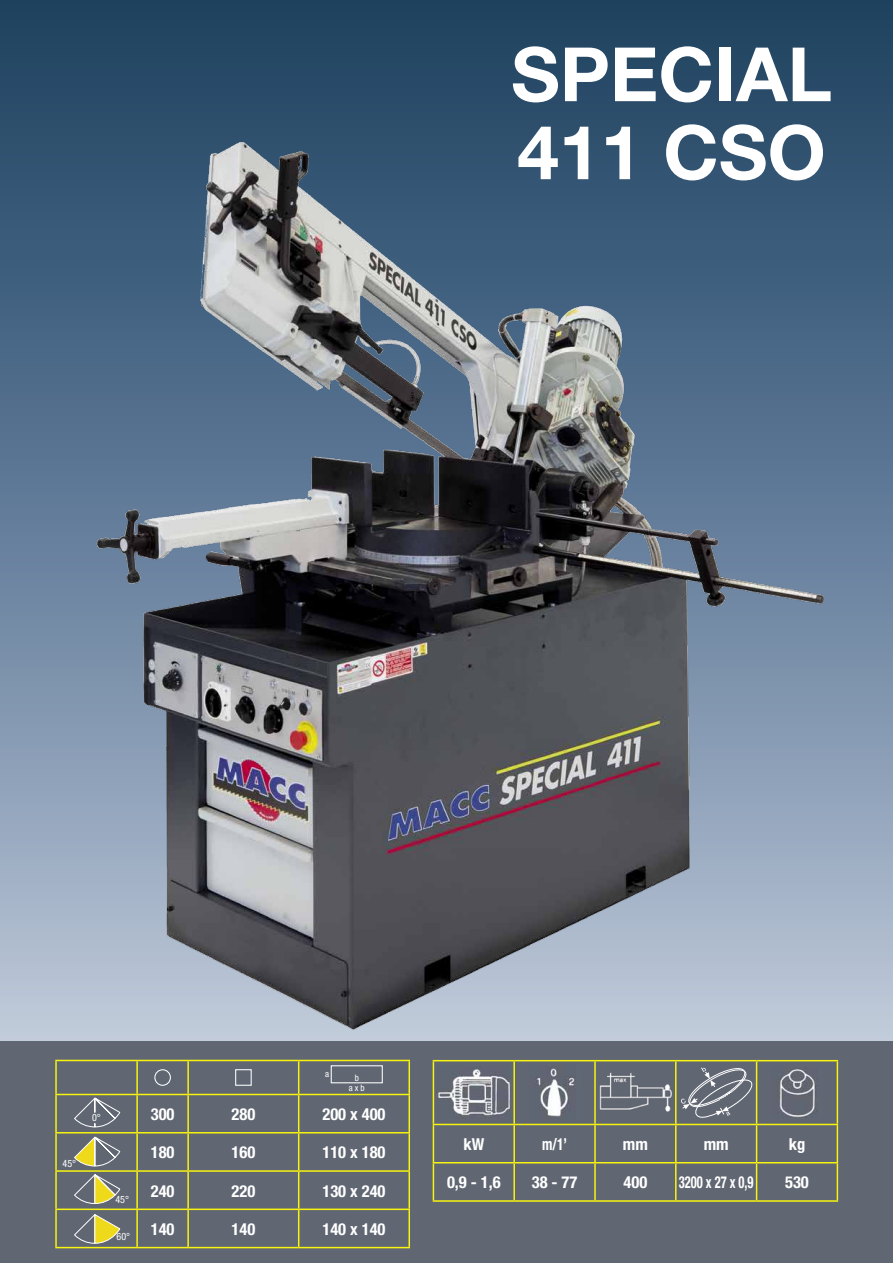
<style>
.page{position:relative;width:893px;height:1263px;background:#fff}
.page>*{position:absolute;margin:0;border:0;box-sizing:border-box;transform-origin:0 0}
.t1{font:700 75px/78px "Helvetica Neue";color:#fff}
.t2{font:700 condensed 16.5px "Helvetica Neue";color:#fff}
.t3{font:700 condensed 16.5px "Helvetica Neue";color:#fff;scale:.76 1}
.t4{font:700 condensed 16.5px "Helvetica Neue";color:#fff;scale:.83 1}
.t5{font:condensed 10.05px "Helvetica Neue";color:#fff}
.t6{font:condensed 9px "Helvetica Neue";color:#fff}
</style>
<div class="page">
<div style="left:0;top:0;width:893px;height:1047px;background:linear-gradient(to bottom,#163c5d,#bbc6da)"></div>
<div style="left:0;top:1042px;width:893px;height:221px;background:#606672"></div>
<hr style="left:55px;top:1060px;width:82px;height:1px;background:#f7f410">
<hr style="left:55px;top:1061px;width:2px;height:33px;background:#f7f410">
<hr style="left:137px;top:1060px;width:51px;height:1px;background:#f7f410">
<hr style="left:136px;top:1061px;width:2px;height:33px;background:#f7f410">
<hr style="left:188px;top:1060px;width:111px;height:1px;background:#f7f410">
<hr style="left:187px;top:1061px;width:2px;height:33px;background:#f7f410">
<hr style="left:299px;top:1060px;width:111px;height:1px;background:#f7f410">
<hr style="left:298px;top:1061px;width:1px;height:33px;background:#f7f410">
<hr style="left:408px;top:1061px;width:2px;height:33px;background:#f7f410">
<hr style="left:55px;top:1094px;width:82px;height:1px;background:#f7f410">
<hr style="left:55px;top:1095px;width:2px;height:37px;background:#f7f410">
<hr style="left:137px;top:1094px;width:51px;height:1px;background:#f7f410">
<hr style="left:136px;top:1095px;width:2px;height:37px;background:#f7f410">
<hr style="left:188px;top:1094px;width:111px;height:1px;background:#f7f410">
<hr style="left:187px;top:1095px;width:2px;height:37px;background:#f7f410">
<hr style="left:299px;top:1094px;width:111px;height:1px;background:#f7f410">
<hr style="left:298px;top:1095px;width:1px;height:37px;background:#f7f410">
<hr style="left:408px;top:1095px;width:2px;height:37px;background:#f7f410">
<hr style="left:55px;top:1132px;width:82px;height:1px;background:#f7f410">
<hr style="left:55px;top:1133px;width:2px;height:37px;background:#f7f410">
<hr style="left:137px;top:1132px;width:51px;height:1px;background:#f7f410">
<hr style="left:136px;top:1133px;width:2px;height:37px;background:#f7f410">
<hr style="left:188px;top:1132px;width:111px;height:1px;background:#f7f410">
<hr style="left:187px;top:1133px;width:2px;height:37px;background:#f7f410">
<hr style="left:299px;top:1132px;width:111px;height:1px;background:#f7f410">
<hr style="left:298px;top:1133px;width:1px;height:37px;background:#f7f410">
<hr style="left:408px;top:1133px;width:2px;height:37px;background:#f7f410">
<hr style="left:55px;top:1170px;width:82px;height:2px;background:#f7f410">
<hr style="left:55px;top:1172px;width:2px;height:36px;background:#f7f410">
<hr style="left:137px;top:1170px;width:51px;height:2px;background:#f7f410">
<hr style="left:136px;top:1172px;width:2px;height:36px;background:#f7f410">
<hr style="left:188px;top:1170px;width:111px;height:2px;background:#f7f410">
<hr style="left:187px;top:1172px;width:2px;height:36px;background:#f7f410">
<hr style="left:299px;top:1170px;width:111px;height:2px;background:#f7f410">
<hr style="left:298px;top:1172px;width:1px;height:36px;background:#f7f410">
<hr style="left:408px;top:1172px;width:2px;height:36px;background:#f7f410">
<hr style="left:55px;top:1208px;width:82px;height:2px;background:#f7f410">
<hr style="left:55px;top:1210px;width:2px;height:37px;background:#f7f410">
<hr style="left:137px;top:1208px;width:51px;height:2px;background:#f7f410">
<hr style="left:136px;top:1210px;width:2px;height:37px;background:#f7f410">
<hr style="left:188px;top:1208px;width:111px;height:2px;background:#f7f410">
<hr style="left:187px;top:1210px;width:2px;height:37px;background:#f7f410">
<hr style="left:299px;top:1208px;width:111px;height:2px;background:#f7f410">
<hr style="left:298px;top:1210px;width:1px;height:37px;background:#f7f410">
<hr style="left:408px;top:1210px;width:2px;height:37px;background:#f7f410">
<hr style="left:55px;top:1247px;width:82px;height:1px;background:#f7f410">
<hr style="left:137px;top:1247px;width:51px;height:1px;background:#f7f410">
<hr style="left:188px;top:1247px;width:111px;height:1px;background:#f7f410">
<hr style="left:299px;top:1247px;width:111px;height:1px;background:#f7f410">
<div style="left:154px;top:1069px;width:17px;height:17px;border:1px solid #fff;border-radius:50%"></div>
<div style="left:235px;top:1069px;width:17px;height:17px;border:1px solid #fff"></div>
<div style="left:331px;top:1065px;width:52px;height:18px;border:1px solid #fff"></div>
<hr style="left:433px;top:1060px;width:81px;height:1px;background:#f7f410">
<hr style="left:433px;top:1061px;width:1px;height:63px;background:#f7f410">
<hr style="left:514px;top:1060px;width:81px;height:1px;background:#f7f410">
<hr style="left:513px;top:1061px;width:2px;height:63px;background:#f7f410">
<hr style="left:595px;top:1060px;width:81px;height:1px;background:#f7f410">
<hr style="left:594px;top:1061px;width:2px;height:63px;background:#f7f410">
<hr style="left:676px;top:1060px;width:81px;height:1px;background:#f7f410">
<hr style="left:675px;top:1061px;width:1px;height:63px;background:#f7f410">
<hr style="left:757px;top:1060px;width:81px;height:1px;background:#f7f410">
<hr style="left:756px;top:1061px;width:1px;height:63px;background:#f7f410">
<hr style="left:837px;top:1061px;width:1px;height:63px;background:#f7f410">
<hr style="left:433px;top:1124px;width:81px;height:1px;background:#f7f410">
<hr style="left:433px;top:1125px;width:1px;height:37px;background:#f7f410">
<hr style="left:514px;top:1124px;width:81px;height:1px;background:#f7f410">
<hr style="left:513px;top:1125px;width:2px;height:37px;background:#f7f410">
<hr style="left:595px;top:1124px;width:81px;height:1px;background:#f7f410">
<hr style="left:594px;top:1125px;width:2px;height:37px;background:#f7f410">
<hr style="left:676px;top:1124px;width:81px;height:1px;background:#f7f410">
<hr style="left:675px;top:1125px;width:1px;height:37px;background:#f7f410">
<hr style="left:757px;top:1124px;width:81px;height:1px;background:#f7f410">
<hr style="left:756px;top:1125px;width:1px;height:37px;background:#f7f410">
<hr style="left:837px;top:1125px;width:1px;height:37px;background:#f7f410">
<hr style="left:433px;top:1162px;width:81px;height:1px;background:#f7f410">
<hr style="left:433px;top:1163px;width:1px;height:37px;background:#f7f410">
<hr style="left:514px;top:1162px;width:81px;height:1px;background:#f7f410">
<hr style="left:513px;top:1163px;width:2px;height:37px;background:#f7f410">
<hr style="left:595px;top:1162px;width:81px;height:1px;background:#f7f410">
<hr style="left:594px;top:1163px;width:2px;height:37px;background:#f7f410">
<hr style="left:676px;top:1162px;width:81px;height:1px;background:#f7f410">
<hr style="left:675px;top:1163px;width:1px;height:37px;background:#f7f410">
<hr style="left:757px;top:1162px;width:81px;height:1px;background:#f7f410">
<hr style="left:756px;top:1163px;width:1px;height:37px;background:#f7f410">
<hr style="left:837px;top:1163px;width:1px;height:37px;background:#f7f410">
<hr style="left:433px;top:1200px;width:81px;height:2px;background:#f7f410">
<hr style="left:514px;top:1200px;width:81px;height:2px;background:#f7f410">
<hr style="left:595px;top:1200px;width:81px;height:2px;background:#f7f410">
<hr style="left:676px;top:1200px;width:81px;height:2px;background:#f7f410">
<hr style="left:757px;top:1200px;width:81px;height:2px;background:#f7f410">
<img style="left:436px;top:1067px;width:74px;height:51px">
<img style="left:537px;top:1065px;width:39px;height:52px">
<img style="left:599px;top:1072px;width:73px;height:40px">
<svg style="left:681px;top:1067px;width:72px;height:51px"></svg>
<img style="left:777px;top:1069px;width:40px;height:48px">
<img style="left:72px;top:128px;width:775px;height:910px">
<svg style="left:74px;top:1098px;width:47px;height:30px"></svg>
<svg style="left:74px;top:1136px;width:47px;height:108px"></svg>
<h1 class="t1" style="left:511px;top:34px;width:322px">SPECIAL<br>411 CSO</h1>
<p class="t5" style="left:63px;top:1158px;width:15px">45°</p>
<p class="t5" style="left:92px;top:1112px;width:10px">0°</p>
<p class="t5" style="left:115px;top:1194px;width:15px">45°</p>
<p class="t5" style="left:117px;top:1230px;width:15px">60°</p>
<p class="t6" style="left:325px;top:1068px;width:5px">a</p>
<p class="t6" style="left:355px;top:1072px;width:6px">b</p>
<p class="t6" style="left:349px;top:1083px;width:18px">a x b</p>
<p class="t2" style="left:151px;top:1104px;width:25px">300</p>
<p class="t2" style="left:232px;top:1104px;width:25px">280</p>
<p class="t2" style="left:322px;top:1104px;width:65px">200 x 400</p>
<p class="t2" style="left:151px;top:1142px;width:25px">180</p>
<p class="t2" style="left:232px;top:1142px;width:25px">160</p>
<p class="t2" style="left:322px;top:1142px;width:65px">110 x 180</p>
<p class="t2" style="left:151px;top:1181px;width:25px">240</p>
<p class="t2" style="left:232px;top:1181px;width:25px">220</p>
<p class="t2" style="left:322px;top:1181px;width:65px">130 x 240</p>
<p class="t2" style="left:151px;top:1219px;width:25px">140</p>
<p class="t2" style="left:232px;top:1219px;width:25px">140</p>
<p class="t2" style="left:322px;top:1219px;width:65px">140 x 140</p>
<p class="t2" style="left:463px;top:1134px;width:22px">kW</p>
<p class="t4" style="left:542px;top:1134px;width:32px">m/1’</p>
<p class="t2" style="left:623px;top:1134px;width:27px">mm</p>
<p class="t2" style="left:704px;top:1134px;width:27px">mm</p>
<p class="t2" style="left:789px;top:1134px;width:18px">kg</p>
<p class="t2" style="left:447px;top:1172px;width:55px">0,9 - 1,6</p>
<p class="t2" style="left:532px;top:1172px;width:47px">38 - 77</p>
<p class="t2" style="left:623px;top:1172px;width:25px">400</p>
<p class="t3" style="left:679px;top:1172px;width:100px">3200 x 27 x 0,9</p>
<p class="t2" style="left:785px;top:1172px;width:25px">530</p>
</div>
